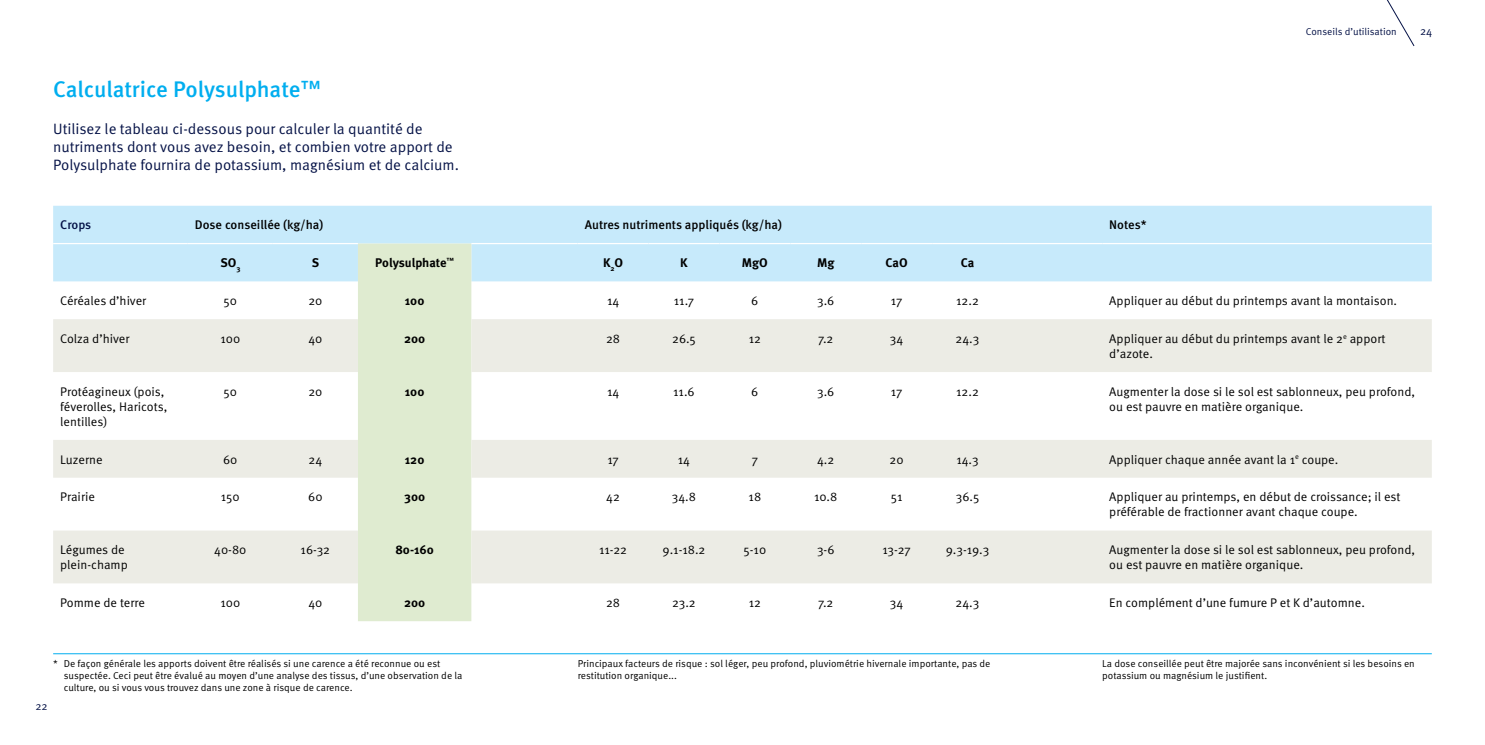
<style>
.page{position:relative;width:1485px;height:745px;background:#fff}
.page>*{position:absolute;margin:0;border:0;box-sizing:border-box;transform-origin:0 0}
.t1{font:500 22.5px "Meta OT";letter-spacing:-.005em;color:#00aeef}
.t2{font:15px/18px "Meta OT Norm";color:#041146}
.t3{font:12.5px/15px "Meta OT Norm";color:#000}
.t4{font:500 12.5px "Meta OT";color:#000}
.t5{font:700 12.5px "Meta OT";color:#000}
.t6{font:500 12.5px "Meta OT";letter-spacing:-.01em;color:#041146}
.t7{font:11.25px "Meta OT Norm";color:#041146}
.t8{font:10px/12px "Meta OT Norm";color:#000}
.t9{font:10px "Meta OT Norm";color:#041146}
.s1{font-size:20px}
</style>
<div class="page">
<svg style="left:1387px;top:0;width:28px;height:46px"></svg>
<hr style="left:53px;top:653px;width:1378px;height:1px;background:#00aeef">
<div style="left:53px;top:206px;width:1378px;height:75px;background:#c7eafb"></div>
<div style="left:358px;top:243px;width:113px;height:377px;background:#dfebd0"></div>
<svg style="left:53px;top:319px;width:1378px;height:264px;fill:#ecece5"></svg>
<hr style="left:53px;top:243px;width:135px;height:1px;background:#fff">
<hr style="left:188px;top:243px;width:85px;height:1px;background:#fff">
<hr style="left:273px;top:243px;width:85px;height:1px;background:#fff">
<hr style="left:471px;top:243px;width:107px;height:1px;background:#fff">
<hr style="left:578px;top:243px;width:70px;height:1px;background:#fff">
<hr style="left:648px;top:243px;width:71px;height:1px;background:#fff">
<hr style="left:719px;top:243px;width:71px;height:1px;background:#fff">
<hr style="left:790px;top:243px;width:71px;height:1px;background:#fff">
<hr style="left:861px;top:243px;width:71px;height:1px;background:#fff">
<hr style="left:932px;top:243px;width:71px;height:1px;background:#fff">
<hr style="left:1003px;top:243px;width:99px;height:1px;background:#fff">
<hr style="left:1102px;top:243px;width:329px;height:1px;background:#fff">
<h1 class="t1" style="left:53px;top:76px;width:269px">Calculatrice Polysulphate<span class="s1">™</span></h1>
<p class="t2" style="left:53px;top:119px;width:407px">Utilisez le tableau ci-dessous pour calculer la quantité de nutriments dont vous avez besoin, et combien votre apport de<br>Polysulphate fournira de potassium, magnésium et de calcium.</p>
<p class="t9" style="left:1306px;top:26px;width:92px">Conseils d’utilisation</p>
<p class="t7" style="left:1420px;top:25px;width:14px">24</p>
<p class="t6" style="left:60px;top:217px;width:33px">Crops</p>
<p class="t4" style="left:195px;top:217px;width:130px">Dose conseillée (kg/ha)</p>
<p class="t4" style="left:585px;top:217px;width:199px">Autres nutriments appliqués (kg/ha)</p>
<p class="t4" style="left:1109px;top:217px;width:39px">Notes*</p>
<p class="t5" style="left:220px;top:255px;width:22px">SO<sub>3</sub></p>
<p class="t5" style="left:312px;top:255px;width:9px">S</p>
<p class="t5" style="left:375px;top:255px;width:80px">Polysulphate<sup>™</sup></p>
<p class="t5" style="left:603px;top:255px;width:22px">K<sub>2</sub>O</p>
<p class="t5" style="left:680px;top:255px;width:9px">K</p>
<p class="t5" style="left:742px;top:255px;width:28px">MgO</p>
<p class="t5" style="left:817px;top:255px;width:19px">Mg</p>
<p class="t5" style="left:885px;top:255px;width:24px">CaO</p>
<p class="t5" style="left:961px;top:255px;width:15px">Ca</p>
<p class="t3" style="left:60px;top:293px;width:88px">Céréales d’hiver</p>
<p class="t3" style="left:224px;top:293px;width:15px">50</p>
<p class="t3" style="left:308px;top:293px;width:16px">20</p>
<p class="t5" style="left:405px;top:292px;width:21px">100</p>
<p class="t3" style="left:607px;top:293px;width:14px">14</p>
<p class="t3" style="left:674px;top:293px;width:22px">11.7</p>
<p class="t3" style="left:751px;top:293px;width:9px">6</p>
<p class="t3" style="left:817px;top:293px;width:19px">3.6</p>
<p class="t3" style="left:891px;top:293px;width:13px">17</p>
<p class="t3" style="left:956px;top:293px;width:24px">12.2</p>
<p class="t3" style="left:1109px;top:293px;width:289px">Appliquer au début du printemps avant la montaison.</p>
<p class="t3" style="left:60px;top:331px;width:71px">Colza d’hiver</p>
<p class="t3" style="left:220px;top:331px;width:21px">100</p>
<p class="t3" style="left:308px;top:331px;width:16px">40</p>
<p class="t5" style="left:404px;top:330px;width:23px">200</p>
<p class="t3" style="left:606px;top:331px;width:16px">28</p>
<p class="t3" style="left:672px;top:331px;width:25px">26.5</p>
<p class="t3" style="left:749px;top:331px;width:14px">12</p>
<p class="t3" style="left:818px;top:331px;width:17px">7.2</p>
<p class="t3" style="left:890px;top:331px;width:15px">34</p>
<p class="t3" style="left:955px;top:331px;width:25px">24.3</p>
<p class="t3" style="left:1109px;top:331px;width:278px">Appliquer au début du printemps avant le 2<sup>e</sup> apport d’azote.</p>
<p class="t3" style="left:60px;top:384px;width:109px">Protéagineux (pois, féverolles, Haricots, lentilles)</p>
<p class="t3" style="left:224px;top:384px;width:15px">50</p>
<p class="t3" style="left:308px;top:384px;width:16px">20</p>
<p class="t5" style="left:405px;top:383px;width:21px">100</p>
<p class="t3" style="left:607px;top:384px;width:14px">14</p>
<p class="t3" style="left:673px;top:384px;width:23px">11.6</p>
<p class="t3" style="left:751px;top:384px;width:9px">6</p>
<p class="t3" style="left:817px;top:384px;width:19px">3.6</p>
<p class="t3" style="left:891px;top:384px;width:13px">17</p>
<p class="t3" style="left:956px;top:384px;width:24px">12.2</p>
<p class="t3" style="left:1109px;top:384px;width:307px">Augmenter la dose si le sol est sablonneux, peu profond, ou est pauvre en matière organique.</p>
<p class="t3" style="left:60px;top:451px;width:44px">Luzerne</p>
<p class="t3" style="left:223px;top:451px;width:16px">60</p>
<p class="t3" style="left:309px;top:451px;width:15px">24</p>
<p class="t5" style="left:405px;top:451px;width:21px">120</p>
<p class="t3" style="left:607px;top:451px;width:13px">17</p>
<p class="t3" style="left:678px;top:451px;width:14px">14</p>
<p class="t3" style="left:752px;top:451px;width:8px">7</p>
<p class="t3" style="left:817px;top:451px;width:19px">4.2</p>
<p class="t3" style="left:889px;top:451px;width:16px">20</p>
<p class="t3" style="left:956px;top:451px;width:24px">14.3</p>
<p class="t3" style="left:1109px;top:451px;width:231px">Appliquer chaque année avant la 1<sup>e</sup> coupe.</p>
<p class="t3" style="left:60px;top:489px;width:36px">Prairie</p>
<p class="t3" style="left:221px;top:489px;width:20px">150</p>
<p class="t3" style="left:308px;top:489px;width:16px">60</p>
<p class="t5" style="left:404px;top:488px;width:22px">300</p>
<p class="t3" style="left:606px;top:489px;width:15px">42</p>
<p class="t3" style="left:672px;top:489px;width:26px">34.8</p>
<p class="t3" style="left:748px;top:489px;width:14px">18</p>
<p class="t3" style="left:814px;top:489px;width:25px">10.8</p>
<p class="t3" style="left:891px;top:489px;width:13px">51</p>
<p class="t3" style="left:956px;top:489px;width:25px">36.5</p>
<p class="t3" style="left:1109px;top:489px;width:293px">Appliquer au printemps, en début de croissance; il est préférable de fractionner avant chaque coupe.</p>
<p class="t3" style="left:60px;top:542px;width:69px">Légumes de plein-champ</p>
<p class="t3" style="left:214px;top:542px;width:34px">40-80</p>
<p class="t3" style="left:301px;top:542px;width:31px">16-32</p>
<p class="t5" style="left:395px;top:541px;width:40px">80-160</p>
<p class="t3" style="left:599px;top:542px;width:30px">11-22</p>
<p class="t3" style="left:662px;top:542px;width:44px">9.1-18.2</p>
<p class="t3" style="left:743px;top:542px;width:24px">5-10</p>
<p class="t3" style="left:817px;top:542px;width:19px">3-6</p>
<p class="t3" style="left:882px;top:542px;width:30px">13-27</p>
<p class="t3" style="left:945px;top:542px;width:45px">9.3-19.3</p>
<p class="t3" style="left:1109px;top:542px;width:307px">Augmenter la dose si le sol est sablonneux, peu profond, ou est pauvre en matière organique.</p>
<p class="t3" style="left:60px;top:595px;width:86px">Pomme de terre</p>
<p class="t3" style="left:220px;top:595px;width:21px">100</p>
<p class="t3" style="left:308px;top:595px;width:16px">40</p>
<p class="t5" style="left:404px;top:594px;width:23px">200</p>
<p class="t3" style="left:606px;top:595px;width:16px">28</p>
<p class="t3" style="left:672px;top:595px;width:25px">23.2</p>
<p class="t3" style="left:749px;top:595px;width:14px">12</p>
<p class="t3" style="left:818px;top:595px;width:17px">7.2</p>
<p class="t3" style="left:890px;top:595px;width:15px">34</p>
<p class="t3" style="left:955px;top:595px;width:25px">24.3</p>
<p class="t3" style="left:1109px;top:595px;width:257px">En complément d’une fumure P et K d’automne.</p>
<p class="t8" style="left:64px;top:657px;width:400px;text-indent:-11px">* De façon générale les apports doivent être réalisés si une carence a été reconnue ou est suspectée. Ceci peut être évalué au moyen d’une analyse des tissus, d’une observation de la culture, ou si vous vous trouvez dans une zone à risque de carence.</p>
<p class="t7" style="left:35px;top:698px;width:14px">22</p>
<p class="t8" style="left:578px;top:657px;width:414px">Principaux facteurs de risque : sol léger, peu profond, pluviométrie hivernale importante, pas de restitution organique...</p>
<p class="t8" style="left:1102px;top:657px;width:314px">La dose conseillée peut être majorée sans inconvénient si les besoins en potassium ou magnésium le justifient.</p>
</div>
